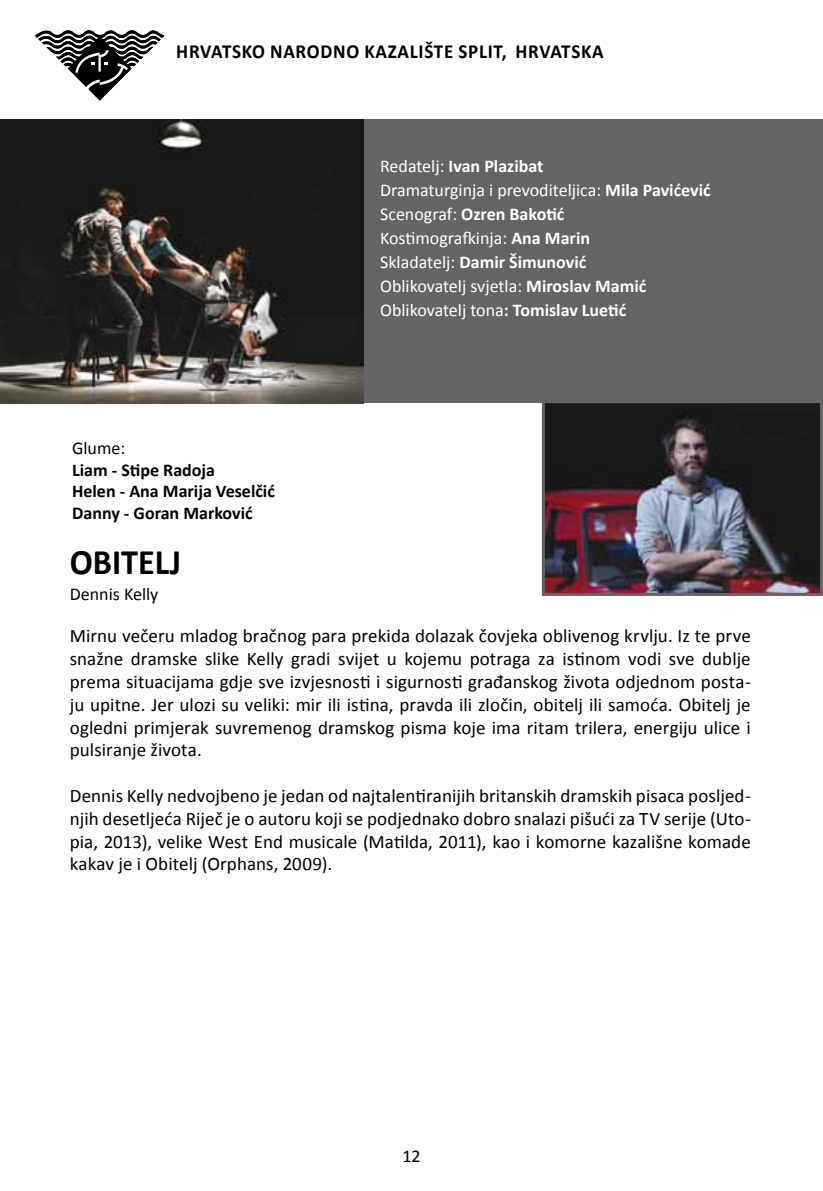
<style>
.page{position:relative;width:823px;height:1191px;background:#fff}
.page>*{position:absolute;margin:0;border:0;box-sizing:border-box;transform-origin:0 0}
.t1{font:700 36px "Calibri";color:#000;scale:.95 1}
.t2{font:700 20px "Calibri";letter-spacing:.04em;color:#000;scale:.95 1}
.t3{font:19px/22.8px "Calibri";letter-spacing:.005em;color:#000;text-align:justify}
.t4{font:18px/24px "Calibri";color:#fff}
.t5{font:700 18px/21.6px "Calibri";color:#000}
.t6{font:18px "Calibri";color:#000}
.s1{font-weight:700}
</style>
<div class="page">
<div style="left:363px;top:119px;width:459px;height:284px;background:#646466"></div>
<img style="left:0;top:119px;width:363px;height:284px">
<svg style="left:35px;top:30px;width:129px;height:71px"></svg>
<img style="left:545px;top:404px;width:273px;height:188px">
<div style="left:541px;top:400px;width:281px;height:196px;border:3px solid #646466"></div>
<p class="t2" style="left:176px;top:38px;width:451px">HRVATSKO NARODNO KAZALIŠTE SPLIT, HRVATSKA</p>
<p class="t4" style="left:380px;top:154px;width:332px">Redatelj: <span class="s1">Ivan Plazibat<br></span>Dramaturginja i prevoditeljica: <span class="s1">Mila Pavićević </span>Scenograf: <span class="s1">Ozren Bakotić<br></span>Kostimografkinja: <span class="s1">Ana Marin<br></span>Skladatelj: <span class="s1">Damir Šimunović<br></span>Oblikovatelj svjetla: <span class="s1">Miroslav Mamić </span>Oblikovatelj tona<span class="s1">: Tomislav Luetić</span></p>
<p class="t6" style="left:72px;top:437px;width:55px">Glume:</p>
<p class="t5" style="left:72px;top:459px;width:204px">Liam - Stipe Radoja<br>Helen - Ana Marija Veselčić<br>Danny - Goran Marković</p>
<h1 class="t1" style="left:70px;top:539px;width:119px">OBITELJ</h1>
<p class="t6" style="left:70px;top:582px;width:90px">Dennis Kelly</p>
<p class="t3" style="left:70px;top:624px;width:682px">Mirnu večeru mladog bračnog para prekida dolazak čovjeka oblivenog krvlju. Iz te prve snažne dramske slike Kelly gradi svijet u kojemu potraga za istinom vodi sve dublje prema situacijama gdje sve izvjesnosti i sigurnosti građanskog života odjednom posta&shy;ju upitne. Jer ulozi su veliki: mir ili istina, pravda ili zločin, obitelj ili samoća. Obitelj je ogledni primjerak suvremenog dramskog pisma koje ima ritam trilera, energiju ulice i pulsiranje života.</p>
<p class="t3" style="left:70px;top:784px;width:682px">Dennis Kelly nedvojbeno je jedan od najtalentiranijih britanskih dramskih pisaca posljed&shy;njih desetljeća Riječ je o autoru koji se podjednako dobro snalazi pišući za TV serije (Uto&shy;pia, 2013), velike West End musicale (Matilda, 2011), kao i komorne kazališne komade kakav je i Obitelj (Orphans, 2009).</p>
<p class="t6" style="left:402px;top:1144px;width:20px">12</p>
</div>
